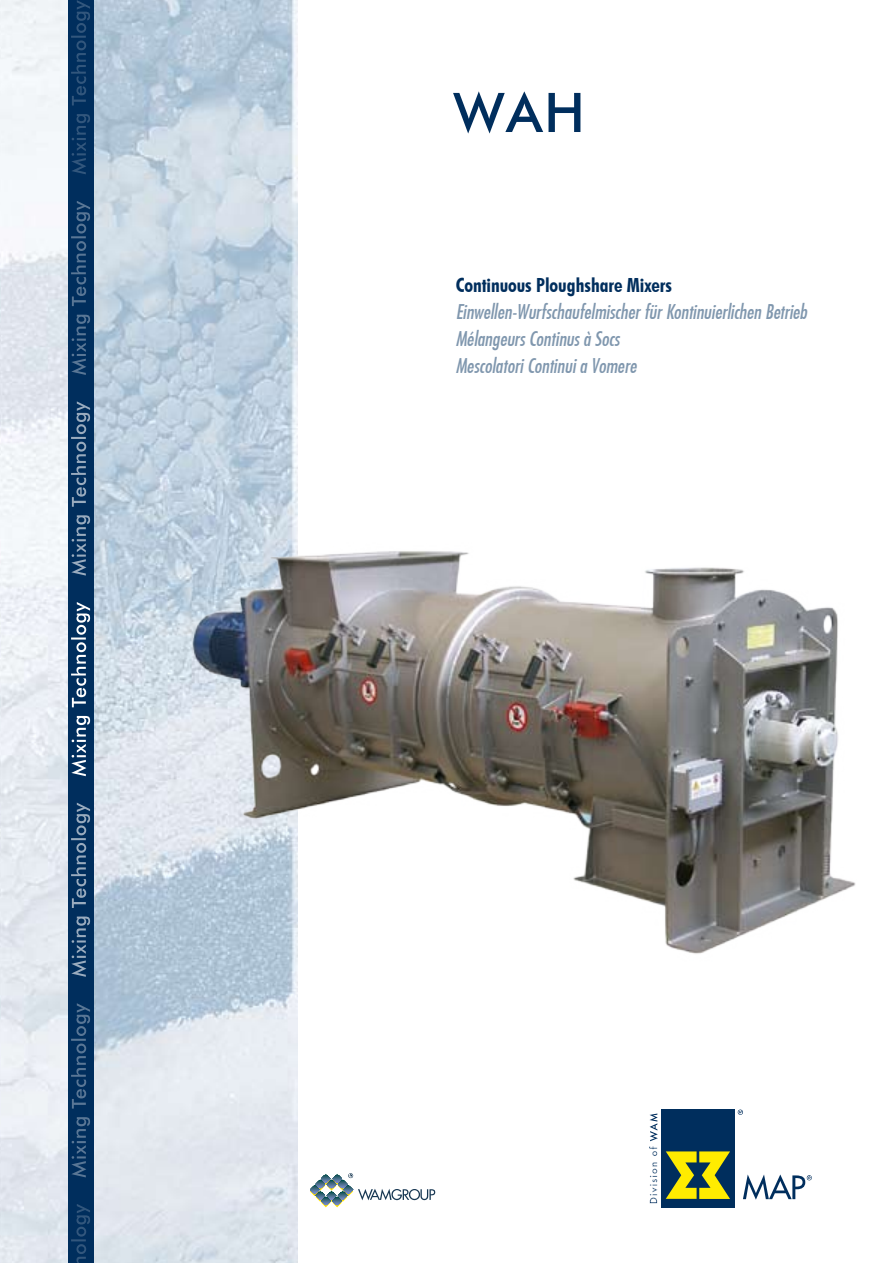
<style>
.page{position:relative;width:893px;height:1263px;background:#fff}
.page>*{position:absolute;margin:0;border:0;box-sizing:border-box;transform-origin:0 0}
.t1{font:500 54.75px "Futura BT";color:#002e5d}
.t2{font:19.5px/27px "Futura Md Cn BT Italic";color:#8097ae}
.t3{font:700 condensed 19.5px "Futura BT";color:#002e5d}
</style>
<div class="page">
<img style="left:0;top:0;width:298px;height:1263px">
<div style="left:68px;top:0;width:25px;height:1263px;background:#002e5d"></div>
<svg style="left:71px;top:1204px;width:19px;height:59px"></svg>
<svg style="left:71px;top:1003px;width:19px;height:174px"></svg>
<svg style="left:71px;top:803px;width:19px;height:174px"></svg>
<svg style="left:71px;top:602px;width:19px;height:174px"></svg>
<svg style="left:71px;top:401px;width:19px;height:175px"></svg>
<svg style="left:71px;top:201px;width:19px;height:174px"></svg>
<svg style="left:71px;top:0;width:19px;height:174px"></svg>
<div style="left:661px;top:1109px;width:74px;height:99px;background:#002e5d"></div>
<svg style="left:666px;top:1151px;width:64px;height:48px"></svg>
<svg style="left:738px;top:1109px;width:5px;height:6px"></svg>
<svg style="left:743px;top:1174px;width:69px;height:26px"></svg>
<svg style="left:650px;top:1162px;width:8px;height:41px"></svg>
<svg style="left:649px;top:1113px;width:9px;height:43px"></svg>
<svg style="left:310px;top:1173px;width:125px;height:34px"></svg>
<img style="left:163px;top:520px;width:693px;height:472px">
<h1 class="t1" style="left:453px;top:79px;width:133px">WAH</h1>
<p class="t3" style="left:456px;top:273px;width:218px">Continuous Ploughshare Mixers</p>
<p class="t2" style="left:456px;top:297px;width:353px">Einwellen-Wurfschaufelmischer für Kontinuierlichen Betrieb<br>Mélangeurs Continus à Socs<br>Mescolatori Continui a Vomere</p>
</div>
